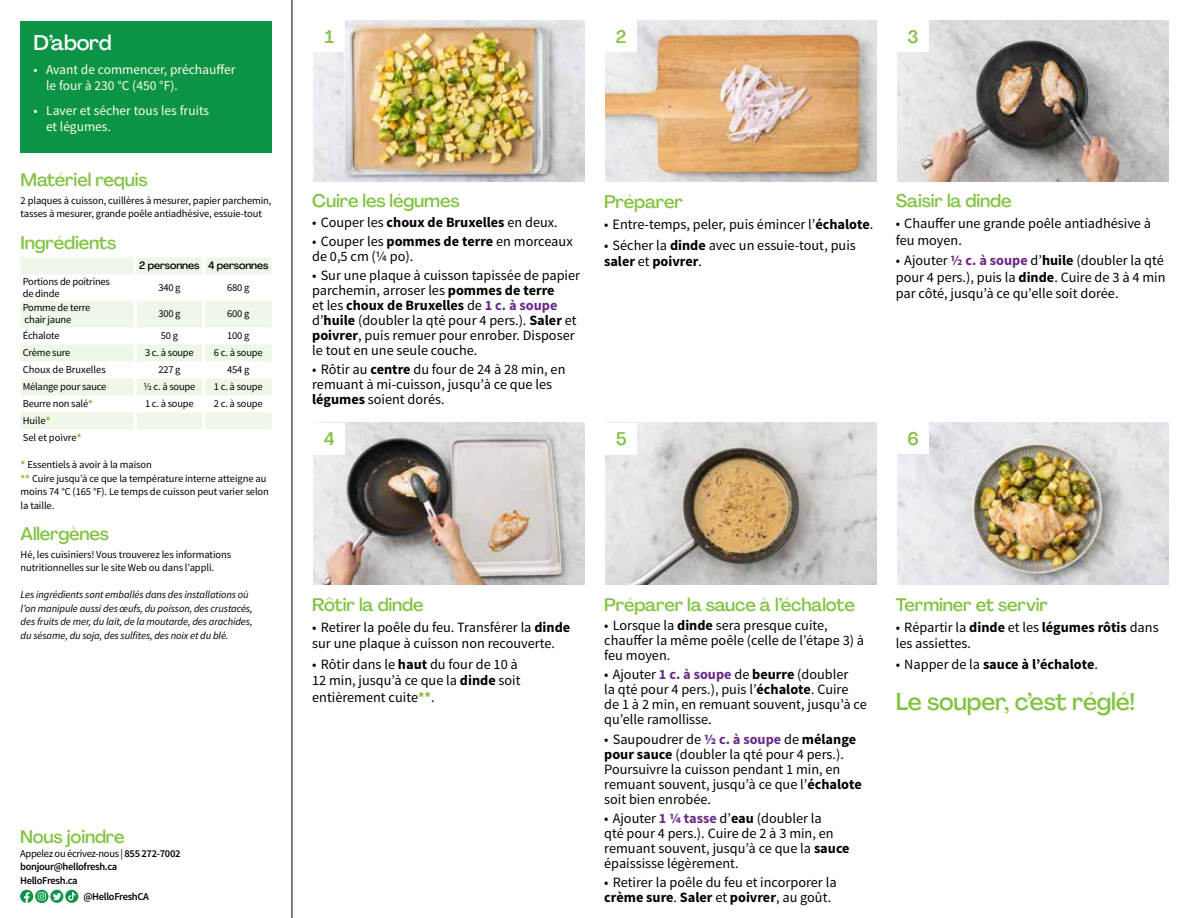
<style>
.page{position:relative;width:1188px;height:918px;background:#fff}
.page>*{position:absolute;margin:0;border:0;box-sizing:border-box;transform-origin:0 0}
.t1{font:500 24px "Agrandir";letter-spacing:-.01em;color:#82c341}
.t2{font:500 21px "Agrandir";letter-spacing:-.01em;color:#fff}
.t3{font:500 18px "Agrandir";letter-spacing:-.01em;color:#82c341}
.t4{font:14.25px/15px "Source Sans Pro";color:#000}
.t5{font:700 14.25px "Source Sans Pro";color:#000}
.t6{font:13.5px/16.2px "Source Sans Pro";color:#fffdec}
.t7{font:10.5px/13.5px "Source Sans Pro";letter-spacing:-.01em;color:#000}
.t8{font:italic 10.5px/13.5px "Source Sans Pro";letter-spacing:-.01em;color:#000}
.t9{font:600 10.5px/13.5px "Source Sans Pro";letter-spacing:-.03em;color:#000}
.t10{font:500 10.5px "Agrandir";letter-spacing:-.01em;color:#000}
.s1{font-weight:700;color:#8cba42}
.s2{font-weight:400}
.s3{font-weight:700}
.s4{font-weight:700;color:#6c2888}
</style>
<div class="page">
<hr style="left:292px;top:0;width:1px;height:918px;background:#000">
<img style="left:313px;top:423px;width:272px;height:162px">
<img style="left:605px;top:423px;width:272px;height:162px">
<img style="left:897px;top:422px;width:272px;height:163px">
<img style="left:313px;top:20px;width:272px;height:161px">
<img style="left:605px;top:20px;width:272px;height:161px">
<img style="left:897px;top:20px;width:272px;height:161px">
<div style="left:21px;top:21px;width:251px;height:132px;background:#0b9446"></div>
<svg style="left:20px;top:890px;width:42px;height:13px"></svg>
<svg style="left:65px;top:890px;width:13px;height:13px"></svg>
<svg style="left:68px;top:892px;width:8px;height:9px"></svg>
<div style="left:313px;top:423px;width:32px;height:32px;background:#fff"></div>
<div style="left:605px;top:423px;width:32px;height:32px;background:#fff"></div>
<div style="left:897px;top:422px;width:32px;height:32px;background:#fff"></div>
<div style="left:313px;top:20px;width:32px;height:32px;background:#fff"></div>
<div style="left:605px;top:20px;width:32px;height:32px;background:#fff"></div>
<div style="left:897px;top:20px;width:32px;height:32px;background:#fff"></div>
<svg style="left:21px;top:258px;width:251px;height:171px"></svg>
<hr style="left:134px;top:258px;width:3px;height:17px;background:#fff">
<hr style="left:202px;top:258px;width:3px;height:17px;background:#fff">
<hr style="left:134px;top:275px;width:3px;height:26px;background:#fff">
<hr style="left:202px;top:275px;width:3px;height:26px;background:#fff">
<hr style="left:134px;top:301px;width:3px;height:26px;background:#fff">
<hr style="left:202px;top:301px;width:3px;height:26px;background:#fff">
<hr style="left:134px;top:327px;width:3px;height:17px;background:#fff">
<hr style="left:202px;top:327px;width:3px;height:17px;background:#fff">
<hr style="left:134px;top:344px;width:3px;height:17px;background:#fff">
<hr style="left:202px;top:344px;width:3px;height:17px;background:#fff">
<hr style="left:134px;top:361px;width:3px;height:17px;background:#fff">
<hr style="left:202px;top:361px;width:3px;height:17px;background:#fff">
<hr style="left:134px;top:378px;width:3px;height:17px;background:#fff">
<hr style="left:202px;top:378px;width:3px;height:17px;background:#fff">
<hr style="left:134px;top:395px;width:3px;height:17px;background:#fff">
<hr style="left:202px;top:395px;width:3px;height:17px;background:#fff">
<hr style="left:134px;top:412px;width:3px;height:17px;background:#fff">
<hr style="left:202px;top:412px;width:3px;height:17px;background:#fff">
<h2 class="t2" style="left:33px;top:29px;width:80px">D’abord</h2>
<p class="t6" style="left:46px;top:62px;width:191px;text-indent:-13px">• Avant de commencer, préchauffer le four à 230 °C (450 °F).</p>
<p class="t6" style="left:46px;top:103px;width:165px;text-indent:-13px">• Laver et sécher tous les fruits et légumes.</p>
<p class="t3" style="left:21px;top:169px;width:129px">Matériel requis</p>
<p class="t7" style="left:21px;top:194px;width:252px">2 plaques à cuisson, cuillères à mesurer, papier parchemin, tasses à mesurer, grande poêle antiadhésive, essuie-tout</p>
<p class="t3" style="left:21px;top:232px;width:97px">Ingrédients</p>
<p class="t10" style="left:139px;top:259px;width:131px">2 personnes 4 personnes</p>
<p class="t7" style="left:23px;top:275px;width:89px;line-height:12px">Portions de poitrines de dinde</p>
<p class="t7" style="left:158px;top:281px;width:24px">340 g</p>
<p class="t7" style="left:227px;top:281px;width:24px">680 g</p>
<p class="t7" style="left:23px;top:302px;width:69px;line-height:12px">Pomme de terre chair jaune</p>
<p class="t7" style="left:158px;top:307px;width:24px">300 g</p>
<p class="t7" style="left:227px;top:307px;width:24px">600 g</p>
<p class="t7" style="left:23px;top:329px;width:38px">Échalote</p>
<p class="t7" style="left:161px;top:329px;width:19px">50 g</p>
<p class="t7" style="left:227px;top:329px;width:24px">100 g</p>
<p class="t7" style="left:23px;top:346px;width:49px">Crème sure</p>
<p class="t7" style="left:145px;top:346px;width:50px">3 c. à soupe</p>
<p class="t7" style="left:214px;top:346px;width:50px">6 c. à soupe</p>
<p class="t7" style="left:23px;top:363px;width:85px">Choux de Bruxelles</p>
<p class="t7" style="left:158px;top:363px;width:24px">227 g</p>
<p class="t7" style="left:227px;top:363px;width:24px">454 g</p>
<p class="t7" style="left:23px;top:380px;width:85px">Mélange pour sauce</p>
<p class="t7" style="left:143px;top:380px;width:54px">½ c. à soupe</p>
<p class="t7" style="left:214px;top:380px;width:50px">1 c. à soupe</p>
<p class="t7" style="left:23px;top:397px;width:72px">Beurre non salé<span class="s1">*</span></p>
<p class="t7" style="left:145px;top:397px;width:50px">1 c. à soupe</p>
<p class="t7" style="left:214px;top:397px;width:50px">2 c. à soupe</p>
<p class="t7" style="left:23px;top:412px;width:60px;line-height:17px">Huile<span class="s1">*<br></span>Sel et poivre<span class="s1">*</span></p>
<p class="t7" style="left:21px;top:458px;width:250px"><span class="s1">*</span> Essentiels à avoir à la maison<br><span class="s1">**</span> Cuire jusqu’à ce que la température interne atteigne au moins 74 °C (165 °F). Le temps de cuisson peut varier selon la taille.</p>
<p class="t3" style="left:21px;top:523px;width:90px">Allergènes</p>
<p class="t7" style="left:21px;top:548px;width:212px">Hé, les cuisiniers! Vous trouverez les informations nutritionnelles sur le site Web ou dans l’appli.</p>
<p class="t8" style="left:21px;top:588px;width:234px">Les ingrédients sont emballés dans des installations où l’on manipule aussi des œufs, du poisson, des crustacés, des fruits de mer, du lait, de la moutarde, des arachides, du sésame, du soja, des sulfites, des noix et du blé.</p>
<p class="t3" style="left:20px;top:826px;width:106px">Nous joindre</p>
<p class="t9" style="left:20px;top:847px;width:162px"><span class="s2">Appelez ou écrivez-nous |</span> 855 272-7002 bonjour@hellofresh.ca<br>HelloFresh.ca</p>
<p class="t9" style="left:83px;top:890px;width:67px">@HelloFreshCA</p>
<p class="t3" style="left:325px;top:26px;width:11px">1</p>
<p class="t3" style="left:616px;top:25px;width:12px">2</p>
<p class="t3" style="left:908px;top:25px;width:13px">3</p>
<p class="t3" style="left:312px;top:190px;width:149px">Cuire les légumes</p>
<p class="t4" style="left:312px;top:215px;width:247px">• Couper les <span class="s3">choux de Bruxelles</span> en deux.</p>
<p class="t4" style="left:312px;top:234px;width:262px">• Couper les <span class="s3">pommes de terre</span> en morceaux de 0,5 cm (¼ po).</p>
<p class="t4" style="left:312px;top:268px;width:269px">• Sur une plaque à cuisson tapissée de papier parchemin, arroser les <span class="s3">pommes de terre<br></span>et les <span class="s3">choux de Bruxelles</span> de <span class="s4">1 c. à soupe </span>d’<span class="s3">huile</span> (doubler la qté pour 4 pers.). <span class="s3">Saler</span> et <span class="s3">poivrer</span>, puis remuer pour enrober. Disposer le tout en une seule couche.</p>
<p class="t4" style="left:312px;top:362px;width:255px">• Rôtir au <span class="s3">centre</span> du four de 24 à 28 min, en remuant à mi-cuisson, jusqu’à ce que les <span class="s3">légumes</span> soient dorés.</p>
<p class="t3" style="left:604px;top:191px;width:81px">Préparer</p>
<p class="t4" style="left:604px;top:217px;width:271px">• Entre-temps, peler, puis émincer l’<span class="s3">échalote</span>.</p>
<p class="t4" style="left:604px;top:237px;width:253px;line-height:16.5px">• Sécher la <span class="s3">dinde</span> avec un essuie-tout, puis <span class="s3">saler</span> et <span class="s3">poivrer</span>.</p>
<p class="t3" style="left:896px;top:190px;width:117px">Saisir la dinde</p>
<p class="t4" style="left:896px;top:215px;width:257px;line-height:16.5px">• Chauffer une grande poêle antiadhésive à feu moyen.</p>
<p class="t4" style="left:896px;top:253px;width:271px;line-height:16.5px;text-align:justify">• Ajouter <span class="s4">½ c. à soupe</span> d’<span class="s3">huile</span> (doubler la qté pour 4 pers.), puis la <span class="s3">dinde</span>. Cuire de 3 à 4 min par côté, jusqu’à ce qu’elle soit dorée.</p>
<p class="t3" style="left:324px;top:428px;width:12px">4</p>
<p class="t3" style="left:616px;top:428px;width:12px">5</p>
<p class="t3" style="left:907px;top:427px;width:13px">6</p>
<p class="t3" style="left:312px;top:593px;width:113px">Rôtir la dinde</p>
<p class="t4" style="left:312px;top:619px;width:260px;line-height:16.5px">• Retirer la poêle du feu. Transférer la <span class="s3">dinde </span>sur une plaque à cuisson non recouverte.</p>
<p class="t4" style="left:312px;top:656px;width:210px;line-height:16.5px">• Rôtir dans le <span class="s3">haut</span> du four de 10 à<br>12 min, jusqu’à ce que la <span class="s3">dinde</span> soit entièrement cuite<span class="s1">**</span>.</p>
<p class="t3" style="left:604px;top:593px;width:252px">Préparer la sauce à l’échalote</p>
<p class="t4" style="left:604px;top:618px;width:262px">• Lorsque la <span class="s3">dinde</span> sera presque cuite, chauffer la même poêle (celle de l’étape 3) à feu moyen.</p>
<p class="t4" style="left:604px;top:667px;width:264px">• Ajouter <span class="s4">1 c. à soupe</span> de <span class="s3">beurre</span> (doubler<br>la qté pour 4 pers.), puis l’<span class="s3">échalote</span>. Cuire de 1 à 2 min, en remuant souvent, jusqu’à ce qu’elle ramollisse.</p>
<p class="t4" style="left:604px;top:732px;width:259px">• Saupoudrer de <span class="s4">½ c. à soupe</span> de <span class="s3">mélange pour sauce</span> (doubler la qté pour 4 pers.).<br>Poursuivre la cuisson pendant 1 min, en remuant souvent, jusqu’à ce que l’<span class="s3">échalote </span>soit bien enrobée.</p>
<p class="t4" style="left:604px;top:811px;width:247px">• Ajouter <span class="s4">1 ¼ tasse</span> d’<span class="s3">eau</span> (doubler la<br>qté pour 4 pers.). Cuire de 2 à 3 min, en remuant souvent, jusqu’à ce que la <span class="s3">sauce </span>épaississe légèrement.</p>
<p class="t4" style="left:604px;top:875px;width:234px">• Retirer la poêle du feu et incorporer la <span class="s3">crème sure</span>. <span class="s3">Saler</span> et <span class="s3">poivrer</span>, au goût.</p>
<p class="t3" style="left:896px;top:593px;width:154px">Terminer et servir</p>
<p class="t4" style="left:896px;top:619px;width:264px;line-height:16.5px">• Répartir la <span class="s3">dinde</span> et les <span class="s3">légumes rôtis</span> dans les assiettes.</p>
<p class="t5" style="left:896px;top:655px;width:204px"><span class="s2">• Napper de la</span> sauce à l’échalote<span class="s2">.</span></p>
<h1 class="t1" style="left:896px;top:687px;width:241px">Le souper, c’est réglé!</h1>
</div>
